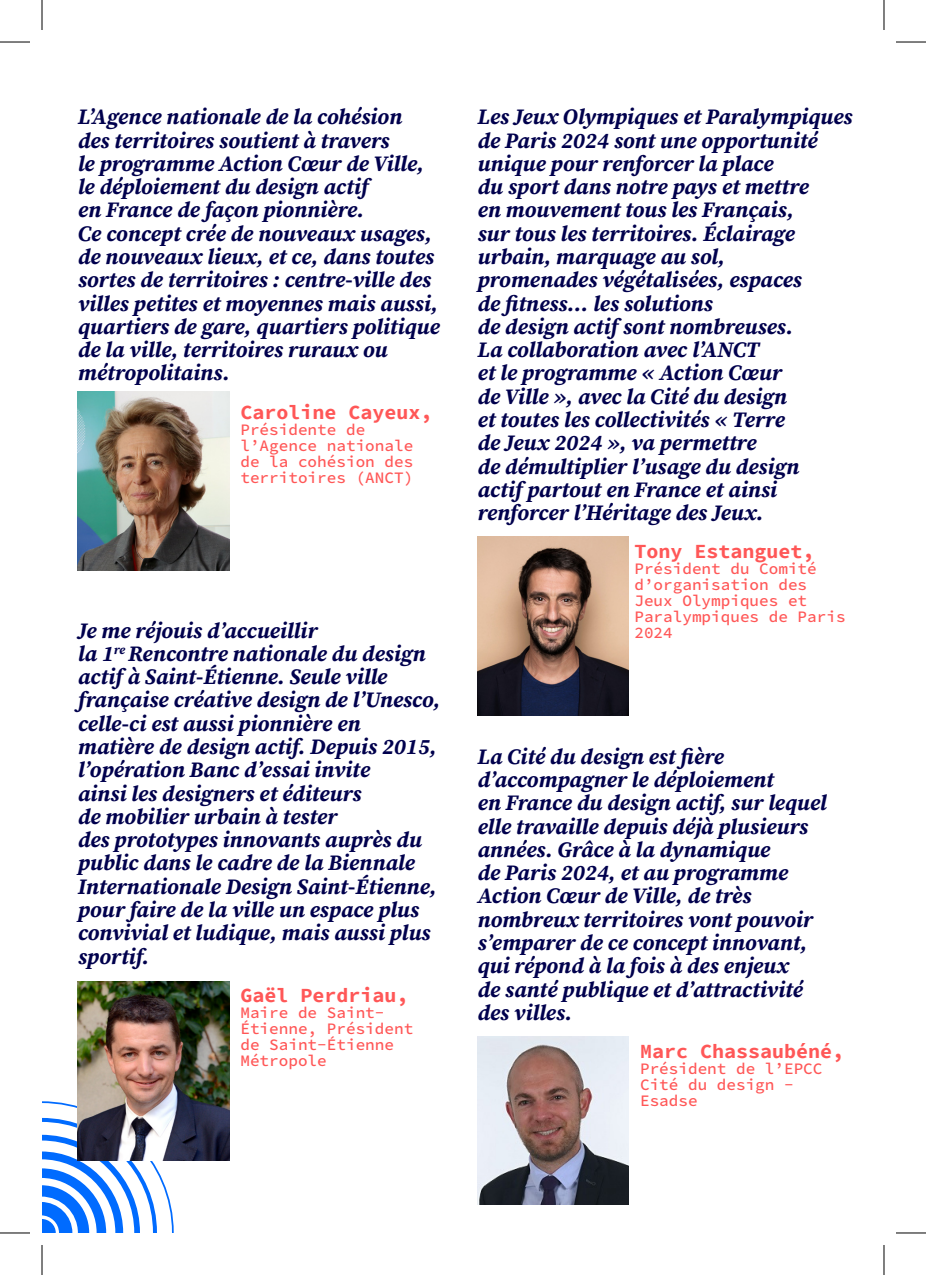
<style>
.page{position:relative;width:926px;height:1275px;background:#fff}
.page>*{position:absolute;margin:0;border:0;box-sizing:border-box;transform-origin:0 0}
.t1{font:italic 700 22px/23.2px "Source Serif Pro";color:#00004d}
.t2{font:700 20px "Source Code Pro";color:#ff5757}
.t3{font:500 16px/16px "Source Code Pro";color:#ff5757}
</style>
<div class="page">
<img style="left:78px;top:391px;width:151px;height:180px">
<img style="left:477px;top:536px;width:152px;height:179px">
<img style="left:477px;top:1036px;width:152px;height:168px">
<svg style="left:42px;top:1101px;width:132px;height:132px"></svg>
<img style="left:78px;top:981px;width:151px;height:180px">
<hr style="left:0;top:42px;width:30px;height:1px;background:#000">
<hr style="left:896px;top:42px;width:30px;height:1px;background:#000">
<hr style="left:0;top:1232px;width:30px;height:1px;background:#000">
<hr style="left:896px;top:1232px;width:30px;height:1px;background:#000">
<hr style="left:42px;top:0;width:1px;height:30px;background:#000">
<hr style="left:42px;top:1245px;width:1px;height:30px;background:#000">
<hr style="left:884px;top:0;width:1px;height:30px;background:#000">
<hr style="left:884px;top:1245px;width:1px;height:30px;background:#000">
<p class="t1" style="left:78px;top:105px;width:364px">L’Agence nationale de la cohésion<br>des territoires soutient à travers<br>le programme Action Cœur de Ville, le déploiement du design actif<br>en France de façon pionnière.<br>Ce concept crée de nouveaux usages, de nouveaux lieux, et ce, dans toutes sortes de territoires : centre-ville des villes petites et moyennes mais aussi, quartiers de gare, quartiers politique de la ville, territoires ruraux ou métropolitains.</p>
<p class="t2" style="left:240px;top:399px;width:193px">Caroline Cayeux,</p>
<p class="t3" style="left:240px;top:421px;width:174px">Présidente de l’Agence nationale de la cohésion des territoires (ANCT)</p>
<p class="t1" style="left:78px;top:618px;width:364px">Je me réjouis d’accueillir<br>la 1<sup>re</sup> Rencontre nationale du design actif à Saint-Étienne. Seule ville française créative design de l’Unesco, celle-ci est aussi pionnière en matière de design actif. Depuis 2015, l’opération Banc d’essai invite<br>ainsi les designers et éditeurs<br>de mobilier urbain à tester<br>des prototypes innovants auprès du public dans le cadre de la Biennale<br>Internationale Design Saint-Étienne, pour faire de la ville un espace plus convivial et ludique, mais aussi plus sportif.</p>
<p class="t2" style="left:240px;top:982px;width:169px">Gaël Perdriau,</p>
<p class="t3" style="left:240px;top:1004px;width:174px">Maire de Saint-<br>Étienne, Président de Saint-Étienne<br>Métropole</p>
<p class="t1" style="left:477px;top:105px;width:377px">Les Jeux Olympiques et Paralympiques de Paris 2024 sont une opportunité unique pour renforcer la place</p>
<p class="t1" style="left:477px;top:175px;width:333px">du sport dans notre pays et mettre</p>
<p class="t1" style="left:477px;top:198px;width:319px;text-align:justify">en mouvement tous les Français, sur tous les territoires. Éclairage urbain, marquage au sol,</p>
<p class="t1" style="left:477px;top:268px;width:326px">promenades végétalisées, espaces de fitness… les solutions<br>de design actif sont nombreuses.<br>La collaboration avec l’ANCT</p>
<p class="t1" style="left:477px;top:361px;width:323px">et le programme « Action Cœur de Ville », avec la Cité du design et toutes les collectivités « Terre de Jeux 2024 », va permettre<br>de démultiplier l’usage du design</p>
<p class="t1" style="left:477px;top:477px;width:301px">actif partout en France et ainsi renforcer l’Héritage des Jeux.</p>
<p class="t2" style="left:634px;top:539px;width:181px">Tony Estanguet,</p>
<p class="t3" style="left:634px;top:561px;width:213px">Président du Comité d’organisation des<br>Jeux Olympiques et<br>Paralympiques de Paris<br>2024</p>
<p class="t1" style="left:477px;top:744px;width:351px">La Cité du design est fière d’accompagner le déploiement<br>en France du design actif, sur lequel elle travaille depuis déjà plusieurs années. Grâce à la dynamique<br>de Paris 2024, et au programme<br>Action Cœur de Ville, de très nombreux territoires vont pouvoir s’emparer de ce concept innovant, qui répond à la fois à des enjeux<br>de santé publique et d’attractivité des villes.</p>
<p class="t2" style="left:640px;top:1038px;width:205px">Marc Chassaubéné,</p>
<p class="t3" style="left:640px;top:1060px;width:184px">Président de l’EPCC<br>Cité du design -<br>Esadse</p>
</div>
